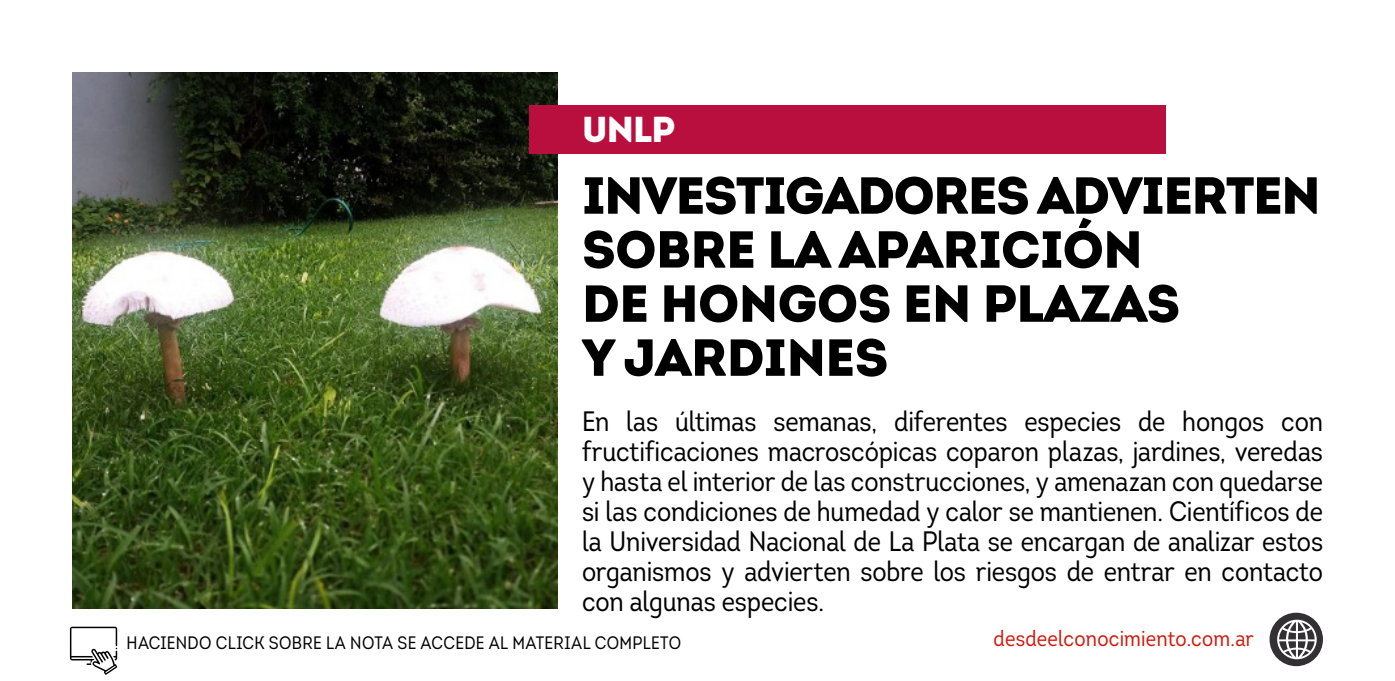
<style>
.page{position:relative;width:1395px;height:681px;background:#fff}
.page>*{position:absolute;margin:0;border:0;box-sizing:border-box;transform-origin:0 0}
.t1{font:900 52px/54px "Intro";letter-spacing:-.015em;color:#000}
.t2{font:900 36px "Intro";color:#fff}
.t3{font:28px/30px "Intro Cond";letter-spacing:-.005em;color:#000;text-align:justify}
.t4{font:22px "Intro Cond";letter-spacing:.01em;color:#d1190d}
.t5{font:18px "Intro Cond";letter-spacing:.02em;color:#000}
</style>
<div class="page">
<img style="left:72px;top:72px;width:486px;height:536px">
<div style="left:529px;top:105px;width:636px;height:49px;background:#b90f3e"></div>
<svg style="left:70px;top:626px;width:47px;height:48px"></svg>
<div style="left:1269px;top:612px;width:54px;height:54px;background:#333033;border-radius:50%"></div>
<svg style="left:1277px;top:619px;width:39px;height:40px"></svg>
<p class="t2" style="left:582px;top:105px;width:95px">UNLP</p>
<h1 class="t1" style="left:582px;top:168px;width:740px">INVESTIGADORES ADVIERTEN<br>SOBRE LA APARICIÓN<br>DE HONGOS EN PLAZAS<br>Y JARDINES</h1>
<p class="t3" style="left:582px;top:406px;width:742px">En las últimas semanas, diferentes especies de hongos con fructificaciones macroscópicas coparon plazas, jardines, veredas y hasta el interior de las construcciones, y amenazan con quedarse si las condiciones de humedad y calor se mantienen. Científicos de la Universidad Nacional de La Plata se encargan de analizar estos organismos y advierten sobre los riesgos de entrar en contacto con algunas especies.</p>
<p class="t5" style="left:127px;top:631px;width:556px">HACIENDO CLICK SOBRE LA NOTA SE ACCEDE AL MATERIAL COMPLETO</p>
<p class="t4" style="left:993px;top:624px;width:262px">desdeelconocimiento.com.ar</p>
</div>
